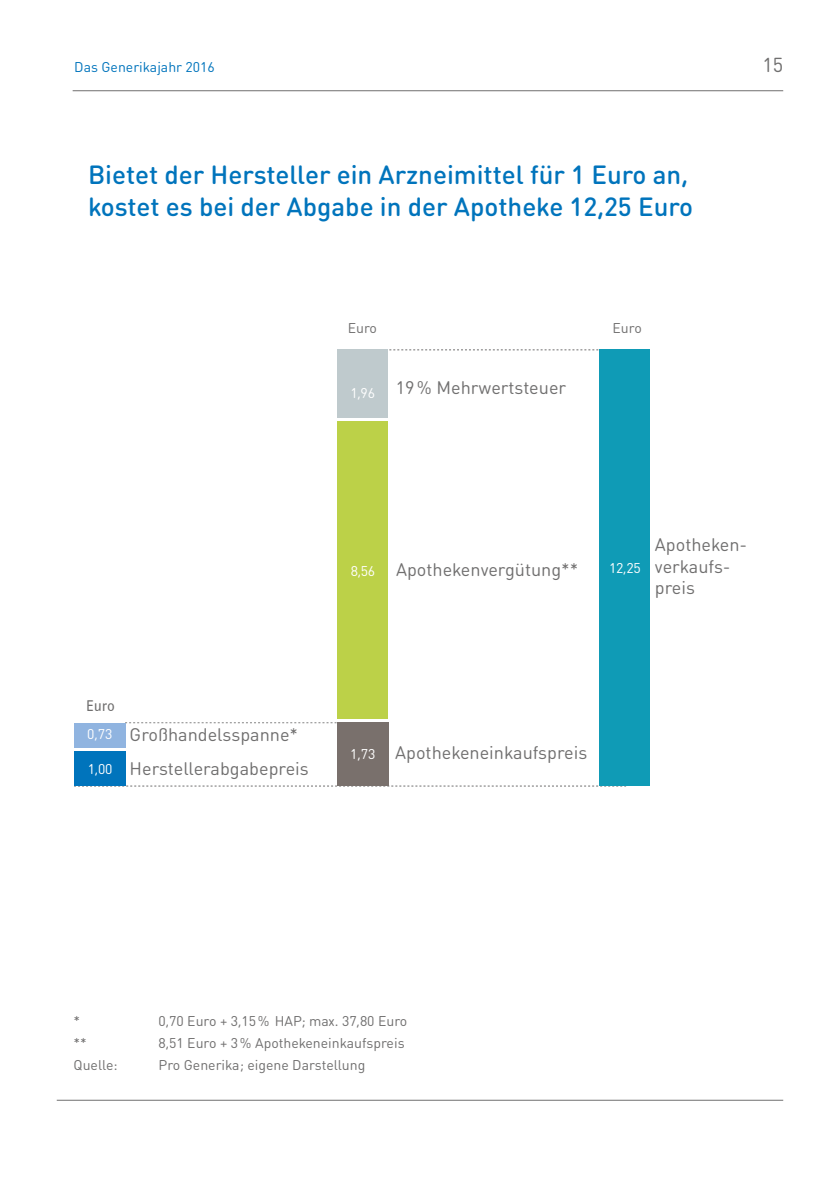
<style>
.page{position:relative;width:840px;height:1191px;background:#fff}
.page>*{position:absolute;margin:0;border:0;box-sizing:border-box;transform-origin:0 0}
.t1{font:500 26px/32px "DIN Round OT";color:#0074bc}
.t2{font:20px "DIN Round OT";color:#706f6f}
.t3{font:18px/21.6px "DIN Round OT";color:#706f6f}
.t4{font:16px "Info Text";color:#706f6f}
.t5{font:14px "DIN Round OT";color:#706f6f}
.t6{font:14px "DIN Round OT";letter-spacing:-.02em;color:#fff}
.t7{font:14px "DIN Round OT";color:#0074bc}
.s1{font-size:14px;color:#fff}
</style>
<div class="page">
<hr style="left:57px;top:1100px;width:725px;height:1px;background:#706f6f">
<svg style="left:125px;top:785px;width:474px;height:1px"></svg>
<svg style="left:385px;top:349px;width:240px;height:1px"></svg>
<svg style="left:125px;top:722px;width:212px;height:1px"></svg>
<div style="left:599px;top:350px;width:51px;height:436px;background:#0f9bb6"></div>
<div style="left:74px;top:722px;width:51px;height:25px;background:#90b4e0"></div>
<div style="left:74px;top:751px;width:51px;height:35px;background:#0074bc"></div>
<div style="left:337px;top:421px;width:51px;height:298px;background:#bcd148"></div>
<div style="left:337px;top:350px;width:51px;height:68px;background:#bfcacd"></div>
<div style="left:337px;top:722px;width:51px;height:64px;background:#79706c"></div>
<hr style="left:73px;top:90px;width:709px;height:1px;background:#706f6f">
<p class="t7" style="left:74px;top:58px;width:142px">Das Generikajahr 2016</p>
<p class="t2" style="left:761px;top:52px;width:22px">15</p>
<h1 class="t1" style="left:88px;top:158px;width:606px">Bietet der Hersteller ein Arzneimittel für 1 Euro an, kostet es bei der Abgabe in der Apotheke 12,25 Euro</h1>
<p class="t5" style="left:347px;top:319px;width:31px">Euro</p>
<p class="t5" style="left:612px;top:319px;width:31px">Euro</p>
<p class="t6" style="left:350px;top:384px;width:26px">1,96</p>
<p class="t3" style="left:395px;top:376px;width:172px">19% Mehrwertsteuer</p>
<p class="t4" style="left:86px;top:697px;width:30px">Euro</p>
<p class="t6" style="left:87px;top:725px;width:27px">0,73</p>
<p class="t6" style="left:88px;top:760px;width:26px">1,00</p>
<p class="t3" style="left:129px;top:723px;width:170px">Großhandelsspanne*</p>
<p class="t3" style="left:129px;top:757px;width:180px">Herstellerabgabepreis</p>
<p class="t6" style="left:350px;top:562px;width:26px">8,56</p>
<p class="t3" style="left:396px;top:558px;width:184px">Apothekenvergütung**</p>
<p class="t6" style="left:609px;top:559px;width:33px">12,25</p>
<p class="t3" style="left:654px;top:533px;width:94px">Apotheken&shy;verkaufs&shy;preis</p>
<p class="t3" style="left:350px;top:741px;width:238px"><span class="s1">1,73</span> Apothekeneinkaufspreis</p>
<p class="t5" style="left:73px;top:1012px;width:8px">*</p>
<p class="t5" style="left:158px;top:1012px;width:250px">0,70 Euro + 3,15% HAP; max. 37,80 Euro</p>
<p class="t5" style="left:73px;top:1034px;width:15px">**</p>
<p class="t5" style="left:158px;top:1034px;width:247px">8,51 Euro + 3% Apothekeneinkaufspreis</p>
<p class="t5" style="left:73px;top:1055px;width:45px">Quelle:</p>
<p class="t5" style="left:158px;top:1055px;width:208px">Pro Generika; eigene Darstellung</p>
</div>
